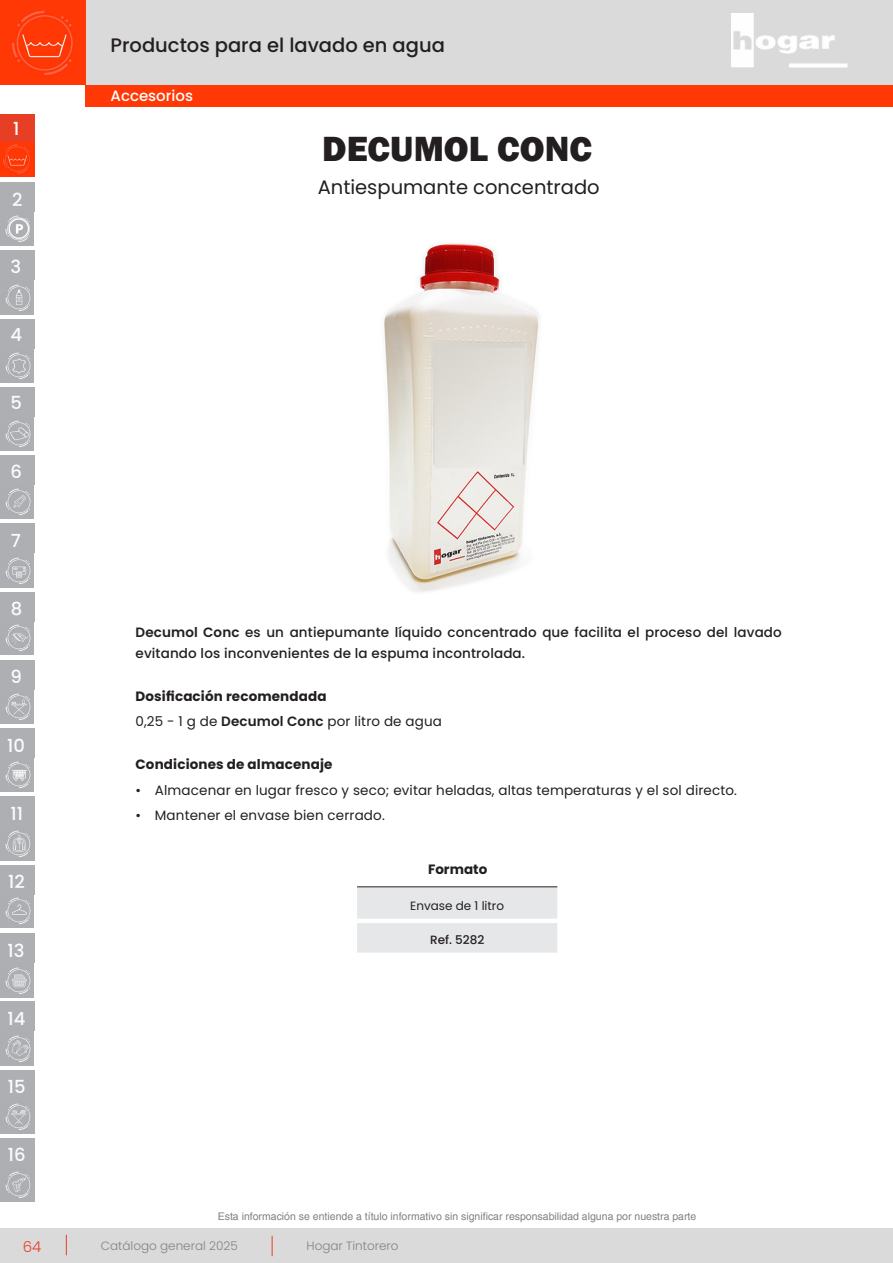
<style>
.page{position:relative;width:893px;height:1263px;background:#fff}
.page>*{position:absolute;margin:0;border:0;box-sizing:border-box;transform-origin:0 0}
.t1{font:800 36px "Franklin Gothic";color:#231f20}
.t2{font:500 19.5px "Poppins";color:#231f20}
.Estilo_de_párrafo_1{font:19.5px "Poppins";color:#231f20}
.t3{font:500 18px "Poppins";color:#fbfbfb}
.t4{font:500 15px "Poppins";color:#fff}
.t5{font:300 15px "Poppins";color:#e73f25}
.Estilo_de_párrafo_1-2{font:13.5px "Poppins";letter-spacing:.01em;color:#231f20}
.Estilo_de_párrafo_1-3{font:500 13.5px/21px "Poppins";letter-spacing:.01em;color:#231f20}
.Estilo_de_párrafo_1-4{font:700 13.5px "Poppins";letter-spacing:.01em;color:#231f20}
.t6{font:300 12px "Poppins";color:#838383}
.Estilo_de_párrafo_1-5{font:12px "Poppins";color:#231f20}
.Estilo_de_párrafo_1-6{font:500 12px "Poppins";color:#231f20}
.t7{font:10.5px "Helvetica";color:#7e8083}
.s1{font-weight:600}
</style>
<div class="page">
<div style="left:0;top:1229px;width:893px;height:34px;background:#dadada"></div>
<svg style="left:272px;top:1236px;width:1px;height:20px"></svg>
<svg style="left:66px;top:1235px;width:1px;height:20px"></svg>
<div style="left:85px;top:0;width:808px;height:85px;background:#dadada"></div>
<img style="left:731px;top:14px;width:116px;height:53px">
<div style="left:0;top:114px;width:34px;height:30px;background:#e73f25"></div>
<img style="left:0;top:348px;width:34px;height:34px">
<div style="left:0;top:182px;width:34px;height:30px;background:#aeafb3"></div>
<img style="left:0;top:280px;width:34px;height:34px">
<div style="left:0;top:250px;width:34px;height:30px;background:#aeafb3"></div>
<img style="left:0;top:212px;width:34px;height:34px">
<div style="left:0;top:319px;width:34px;height:29px;background:#aeafb3"></div>
<img style="left:0;top:417px;width:34px;height:34px">
<div style="left:0;top:387px;width:34px;height:30px;background:#aeafb3"></div>
<img style="left:0;top:485px;width:34px;height:34px">
<div style="left:0;top:455px;width:34px;height:30px;background:#aeafb3"></div>
<img style="left:0;top:553px;width:34px;height:34px">
<div style="left:0;top:523px;width:34px;height:30px;background:#aeafb3"></div>
<img style="left:0;top:621px;width:34px;height:33px">
<div style="left:0;top:592px;width:34px;height:29px;background:#aeafb3"></div>
<img style="left:0;top:690px;width:34px;height:34px">
<div style="left:0;top:660px;width:34px;height:30px;background:#aeafb3"></div>
<img style="left:0;top:758px;width:34px;height:33px">
<div style="left:0;top:728px;width:34px;height:30px;background:#aeafb3"></div>
<img style="left:0;top:826px;width:34px;height:34px">
<div style="left:0;top:796px;width:34px;height:30px;background:#aeafb3"></div>
<img style="left:0;top:895px;width:34px;height:33px">
<div style="left:0;top:865px;width:34px;height:30px;background:#aeafb3"></div>
<img style="left:0;top:963px;width:34px;height:34px">
<div style="left:0;top:933px;width:34px;height:30px;background:#aeafb3"></div>
<img style="left:0;top:1031px;width:34px;height:34px">
<div style="left:0;top:1001px;width:34px;height:30px;background:#aeafb3"></div>
<img style="left:0;top:1099px;width:34px;height:34px">
<div style="left:0;top:1070px;width:34px;height:29px;background:#aeafb3"></div>
<img style="left:0;top:1167px;width:34px;height:34px">
<div style="left:0;top:1138px;width:34px;height:29px;background:#aeafb3"></div>
<div style="left:85px;top:85px;width:808px;height:21px;background:#ff3805"></div>
<img style="left:0;top:0;width:85px;height:85px">
<img style="left:1px;top:142px;width:33px;height:34px">
<hr style="left:0;top:142px;width:1px;height:34px;background:#e73f25">
<div style="left:357px;top:887px;width:200px;height:66px;background:#e6e7e9"></div>
<div style="left:357px;top:918px;width:200px;height:5px;background:#fff"></div>
<hr style="left:357px;top:886px;width:200px;height:1px;background:#231f20">
<img style="left:384px;top:243px;width:155px;height:349px">
<h3 class="t3" style="left:13px;top:119px;width:8px">1</h3>
<h3 class="t3" style="left:12px;top:189px;width:12px">2</h3>
<h3 class="t3" style="left:10px;top:256px;width:12px">3</h3>
<h3 class="t3" style="left:10px;top:324px;width:13px">4</h3>
<h3 class="t3" style="left:10px;top:393px;width:13px">5</h3>
<h3 class="t3" style="left:10px;top:461px;width:13px">6</h3>
<h3 class="t3" style="left:11px;top:530px;width:12px">7</h3>
<h3 class="t3" style="left:11px;top:598px;width:13px">8</h3>
<h3 class="t3" style="left:10px;top:666px;width:13px">9</h3>
<h3 class="t3" style="left:7px;top:735px;width:19px">10</h3>
<h3 class="t3" style="left:11px;top:803px;width:14px">11</h3>
<h3 class="t3" style="left:8px;top:871px;width:18px">12</h3>
<h3 class="t3" style="left:8px;top:940px;width:18px">13</h3>
<h3 class="t3" style="left:8px;top:1008px;width:19px">14</h3>
<h3 class="t3" style="left:8px;top:1076px;width:19px">15</h3>
<h3 class="t3" style="left:8px;top:1144px;width:19px">16</h3>
<p class="t5" style="left:23px;top:1237px;width:20px">64</p>
<h2 class="t2" style="left:111px;top:34px;width:336px">Productos para el lavado en agua</h2>
<p class="t4" style="left:111px;top:87px;width:84px">Accesorios</p>
<p class="t1" style="left:322px;top:126px;width:271px">DECUMOL CONC</p>
<p class="Estilo_de_párrafo_1" style="left:318px;top:175px;width:284px">Antiespumante concentrado</p>
<p class="Estilo_de_párrafo_1-3" style="left:136px;top:622px;width:648px"><span class="s1">Decumol Conc</span> es un antiepumante líquido concentrado que facilita el proceso del lavado evitando los inconvenientes de la espuma incontrolada.</p>
<p class="Estilo_de_párrafo_1-4" style="left:136px;top:688px;width:193px">Dosificación recomendada</p>
<p class="Estilo_de_párrafo_1-2" style="left:136px;top:714px;width:308px">0,25 - 1 g de <span class="s1">Decumol Conc</span> por litro de agua</p>
<p class="Estilo_de_párrafo_1-4" style="left:136px;top:757px;width:198px">Condiciones de almacenaje</p>
<p class="Estilo_de_párrafo_1-2" style="left:136px;top:782px;width:603px">• Almacenar en lugar fresco y seco; evitar heladas, altas temperaturas y el sol directo.</p>
<p class="Estilo_de_párrafo_1-2" style="left:136px;top:807px;width:251px">• Mantener el envase bien cerrado.</p>
<p class="Estilo_de_párrafo_1-4" style="left:428px;top:862px;width:61px">Formato</p>
<p class="Estilo_de_párrafo_1-5" style="left:410px;top:899px;width:95px">Envase de 1 litro</p>
<p class="Estilo_de_párrafo_1-6" style="left:430px;top:933px;width:56px">Ref. 5282</p>
<p class="t7" style="left:218px;top:1210px;width:480px">Esta información se entiende a título informativo sin significar responsabilidad alguna por nuestra parte</p>
<p class="t6" style="left:101px;top:1239px;width:138px">Catálogo general 2025</p>
<p class="t6" style="left:306px;top:1239px;width:94px">Hogar Tintorero</p>
</div>
